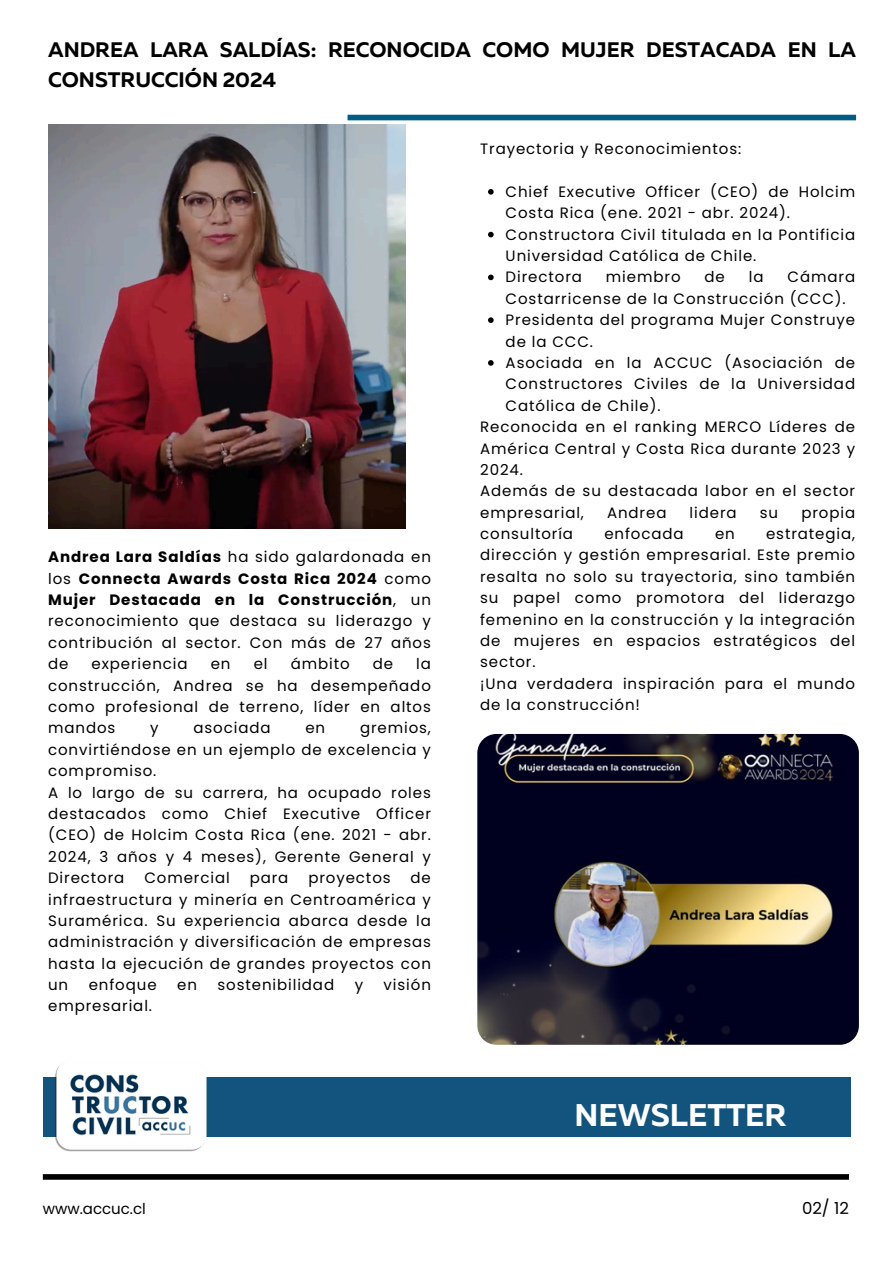
<style>
.page{position:relative;width:894px;height:1264px;background:#fff}
.page>*{position:absolute;margin:0;border:0;box-sizing:border-box;transform-origin:0 0}
.t1{font:700 31.35px "Muller";color:#fff}
.t2{font:700 21px/29.2px "Muller";color:#000}
.t3{font:16.5px "Poppins";color:#000}
.t4{font:15px/21.3px "Poppins";letter-spacing:.06em;color:#000;text-align:justify}
.t5{font:15px "Poppins";color:#000}
.s1{font-weight:700}
</style>
<div class="page">
<div style="left:43px;top:1174px;width:805px;height:5px;background:#000"></div>
<div style="left:43px;top:1077px;width:807px;height:59px;background:#13547e"></div>
<img style="left:49px;top:1066px;width:162px;height:86px">
<div style="left:347px;top:115px;width:508px;height:5px;background:#005e86"></div>
<img style="left:477px;top:734px;width:381px;height:310px;border-radius:19px">
<img style="left:48px;top:125px;width:357px;height:404px">
<svg style="left:488px;top:189px;width:5px;height:6px"></svg>
<svg style="left:488px;top:232px;width:5px;height:5px"></svg>
<svg style="left:488px;top:274px;width:5px;height:6px"></svg>
<svg style="left:488px;top:317px;width:5px;height:6px"></svg>
<svg style="left:488px;top:360px;width:5px;height:6px"></svg>
<p class="t2" style="left:48px;top:37px;width:809px">ANDREA LARA SALDÍAS: RECONOCIDA COMO MUJER DESTACADA EN LA<br>CONSTRUCCIÓN 2024</p>
<p class="t4" style="left:48px;top:546px;width:384px"><span class="s1">Andrea Lara Saldías</span> ha sido galardonada en los <span class="s1">Connecta Awards Costa Rica 2024</span> como <span class="s1">Mujer Destacada en la Construcción</span>, un reconocimiento que destaca su liderazgo y contribución al sector. Con más de 27 años de</p>
<p class="t4" style="left:92px;top:653px;width:98px">experiencia</p>
<p class="t4" style="left:211px;top:653px;width:21px">en</p>
<p class="t4" style="left:253px;top:653px;width:15px">el</p>
<p class="t4" style="left:290px;top:653px;width:60px">ámbito</p>
<p class="t4" style="left:372px;top:653px;width:22px">de</p>
<p class="t4" style="left:48px;top:653px;width:384px;text-indent:368px">la construcción, Andrea se ha desempeñado como profesional de terreno, líder en altos mandos</p>
<p class="t4" style="left:48px;top:717px;width:384px;text-indent:312px">gremios, convirtiéndose en un ejemplo de excelencia y compromiso.</p>
<p class="t4" style="left:48px;top:781px;width:384px">A lo largo de su carrera, ha ocupado roles destacados como Chief Executive Officer (CEO) de Holcim Costa Rica (ene. 2021 - abr.<br>2024, 3 años y 4 meses), Gerente General y Directora</p>
<p class="t4" style="left:150px;top:717px;width:10px">y</p>
<p class="t4" style="left:193px;top:717px;width:79px">asociada</p>
<p class="t4" style="left:305px;top:717px;width:21px">en</p>
<p class="t4" style="left:144px;top:867px;width:87px">Comercial</p>
<p class="t4" style="left:250px;top:867px;width:40px">para</p>
<p class="t4" style="left:308px;top:867px;width:84px">proyectos</p>
<p class="t4" style="left:48px;top:867px;width:384px;text-indent:362px">de infraestructura y minería en Centroamérica y Suramérica. Su experiencia abarca desde la administración y diversificación de empresas hasta la ejecución de grandes proyectos con un</p>
<p class="t4" style="left:89px;top:974px;width:69px">enfoque</p>
<p class="t4" style="left:177px;top:974px;width:21px">en</p>
<p class="t4" style="left:217px;top:974px;width:118px">sostenibilidad</p>
<p class="t4" style="left:354px;top:974px;width:10px">y</p>
<p class="t4" style="left:383px;top:974px;width:49px">visión</p>
<p class="t4" style="left:48px;top:995px;width:105px">empresarial.</p>
<p class="t4" style="left:480px;top:138px;width:262px">Trayectoria y Reconocimientos:</p>
<p class="t4" style="left:505px;top:181px;width:351px">Chief Executive Officer (CEO) de Holcim<br>Costa Rica (ene. 2021 - abr. 2024).</p>
<p class="t4" style="left:505px;top:224px;width:351px">Constructora Civil titulada en la Pontificia<br>Universidad Católica de Chile.</p>
<p class="t4" style="left:505px;top:266px;width:78px">Directora</p>
<p class="t4" style="left:605px;top:266px;width:76px">miembro</p>
<p class="t4" style="left:704px;top:266px;width:22px">de</p>
<p class="t4" style="left:748px;top:266px;width:16px">la</p>
<p class="t4" style="left:505px;top:266px;width:351px;text-indent:282px">Cámara<br>Costarricense de la Construcción (CCC).</p>
<p class="t4" style="left:505px;top:309px;width:351px">Presidenta del programa Mujer Construye de la CCC.</p>
<p class="t4" style="left:505px;top:352px;width:351px">Asociada en la ACCUC (Asociación de Constructores Civiles de la Universidad Católica de Chile).</p>
<p class="t4" style="left:480px;top:416px;width:376px">Reconocida en el ranking MERCO Líderes de América Central y Costa Rica durante 2023 y 2024.</p>
<p class="t4" style="left:480px;top:480px;width:376px">Además de su destacada labor en el sector empresarial,</p>
<p class="t4" style="left:607px;top:502px;width:61px">Andrea</p>
<p class="t4" style="left:689px;top:502px;width:49px">lidera</p>
<p class="t4" style="left:759px;top:502px;width:20px">su</p>
<p class="t4" style="left:801px;top:502px;width:55px">propia</p>
<p class="t4" style="left:480px;top:523px;width:94px">consultoría</p>
<p class="t4" style="left:604px;top:523px;width:81px">enfocada</p>
<p class="t4" style="left:714px;top:523px;width:21px">en</p>
<p class="t4" style="left:480px;top:523px;width:376px;text-indent:286px">estrategia, dirección y gestión empresarial. Este premio resalta no solo su trayectoria, sino también su papel como promotora del liderazgo femenino en la construcción y la integración de mujeres en espacios estratégicos del sector.</p>
<p class="t4" style="left:480px;top:673px;width:376px">¡Una verdadera inspiración para el mundo de la construcción!</p>
<h2 class="t1" style="left:574px;top:1101px;width:214px">NEWSLETTER</h2>
<p class="t5" style="left:43px;top:1197px;width:105px">www.accuc.cl</p>
<p class="t3" style="left:801px;top:1196px;width:48px">02/ 12</p>
</div>
